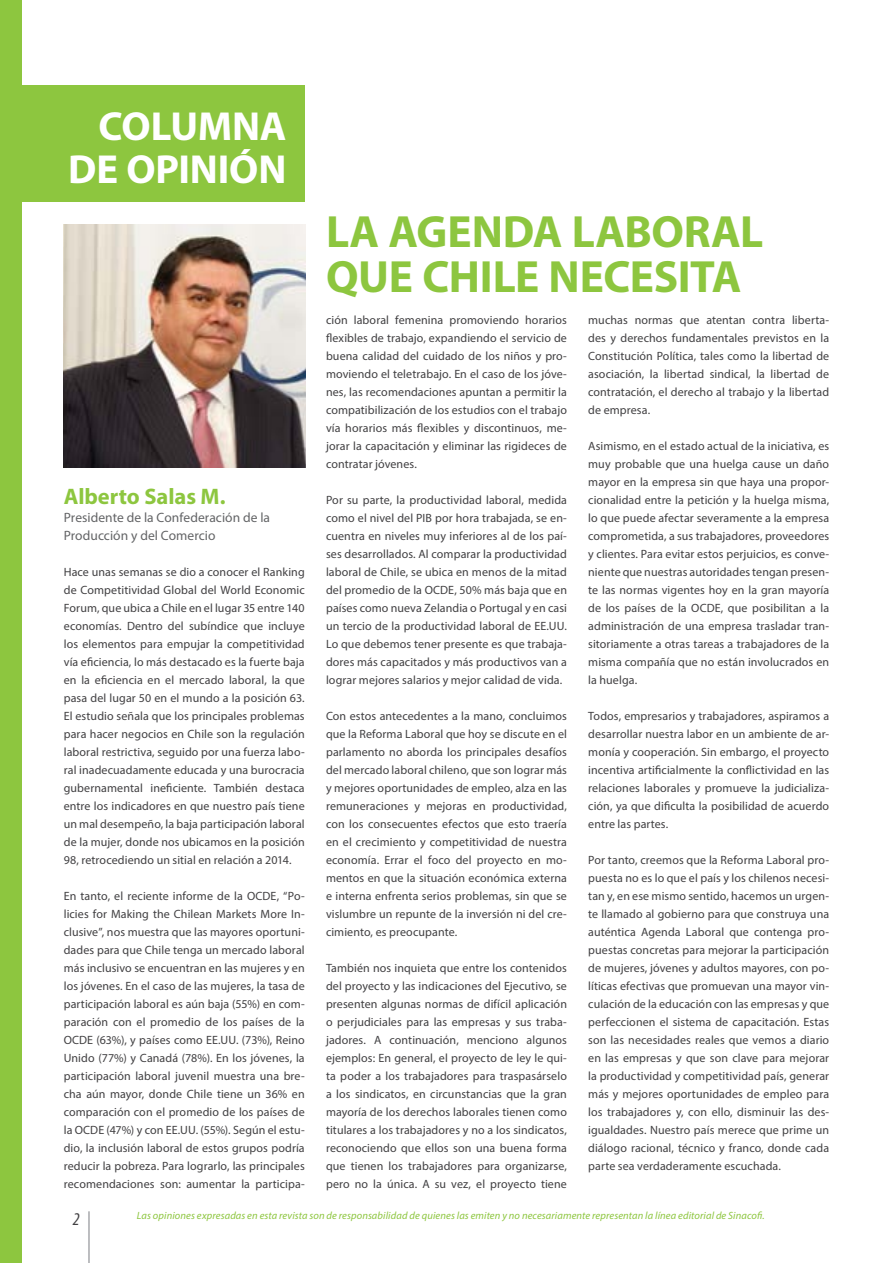
<style>
.page{position:relative;width:893px;height:1263px;background:#fff}
.page>*{position:absolute;margin:0;border:0;box-sizing:border-box;transform-origin:0 0}
.t1{font:700 45.45px/45px "Myriad Pro";letter-spacing:-.01em;color:#8dc63f}
.t2{font:700 40.65px/42.5px "Myriad Pro";letter-spacing:-.005em;color:#fff;text-align:right}
.t3{font:700 22.5px "Myriad Pro";color:#8dc63f}
.t4{font:italic condensed 18px "Myriad Pro";color:#414042}
.t5{font:13.5px/18px "Myriad Pro";letter-spacing:.005em;color:#636466}
.t6{font:12px/18px "Myriad Pro";letter-spacing:.005em;color:#414042;text-align:justify}
.t7{font:italic 10.5px "Myriad Pro";letter-spacing:.01em;color:#8dc63f}
</style>
<div class="page">
<hr style="left:88px;top:1211px;width:2px;height:52px;background:#a7a9ac">
<div style="left:0;top:0;width:21px;height:1263px;background:#8dc63f"></div>
<div style="left:0;top:85px;width:305px;height:117px;background:#8dc63f"></div>
<img style="left:63px;top:225px;width:242px;height:243px">
<h2 class="t2" style="left:68px;top:104px;width:220px">COLUMNA<br>DE OPINIÓN</h2>
<h3 class="t3" style="left:64px;top:482px;width:163px">Alberto Salas M.</h3>
<p class="t5" style="left:64px;top:508px;width:208px">Presidente de la Confederación de la<br>Producción y del Comercio</p>
<p class="t6" style="left:64px;top:563px;width:242px">Hace unas semanas se dio a conocer el Ranking de Competitividad Global del World Economic Forum, que ubica a Chile en el lugar 35 entre 140 economías. Dentro del subíndice que incluye los elementos para empujar la competitividad vía eficiencia, lo más destacado es la fuerte baja en la eficiencia en el mercado laboral, la que pasa del lugar 50 en el mundo a la posición 63.<br>El estudio señala que los principales problemas para hacer negocios en Chile son la regulación laboral restrictiva, seguido por una fuerza labo&shy;ral inadecuadamente educada y una burocracia gubernamental ineficiente. También destaca entre los indicadores en que nuestro país tiene un mal desempeño, la baja participación laboral de la mujer, donde nos ubicamos en la posición 98, retrocediendo un sitial en relación a 2014.</p>
<p class="t6" style="left:64px;top:887px;width:242px">En tanto, el reciente informe de la OCDE, “Po&shy;licies for Making the Chilean Markets More In&shy;clusive”, nos muestra que las mayores oportuni&shy;dades para que Chile tenga un mercado laboral más inclusivo se encuentran en las mujeres y en los jóvenes. En el caso de las mujeres, la tasa de participación laboral es aún baja (55%) en com&shy;paración con el promedio de los países de la OCDE (63%), y países como EE.UU. (73%), Reino Unido (77%) y Canadá (78%). En los jóvenes, la participación laboral juvenil muestra una bre&shy;cha aún mayor, donde Chile tiene un 36% en comparación con el promedio de los países de la OCDE (47%) y con EE.UU. (55%). Según el estu&shy;dio, la inclusión laboral de estos grupos podría reducir la pobreza. Para lograrlo, las principales recomendaciones son: aumentar la participa-</p>
<h1 class="t1" style="left:326px;top:208px;width:439px">LA AGENDA LABORAL<br>QUE CHILE NECESITA</h1>
<p class="t6" style="left:326px;top:311px;width:242px">ción laboral femenina promoviendo horarios flexibles de trabajo, expandiendo el servicio de buena calidad del cuidado de los niños y pro&shy;moviendo el teletrabajo. En el caso de los jóve&shy;nes, las recomendaciones apuntan a permitir la compatibilización de los estudios con el trabajo vía horarios más flexibles y discontinuos, me&shy;jorar la capacitación y eliminar las rigideces de contratar jóvenes.</p>
<p class="t6" style="left:326px;top:491px;width:242px">Por su parte, la productividad laboral, medida como el nivel del PIB por hora trabajada, se en&shy;cuentra en niveles muy inferiores al de los paí&shy;ses desarrollados. Al comparar la productividad laboral de Chile, se ubica en menos de la mitad del promedio de la OCDE, 50% más baja que en países como nueva Zelandia o Portugal y en casi un tercio de la productividad laboral de EE.UU.<br>Lo que debemos tener presente es que trabaja&shy;dores más capacitados y más productivos van a lograr mejores salarios y mejor calidad de vida.</p>
<p class="t6" style="left:326px;top:707px;width:242px">Con estos antecedentes a la mano, concluimos que la Reforma Laboral que hoy se discute en el parlamento no aborda los principales desafíos del mercado laboral chileno, que son lograr más y mejores oportunidades de empleo, alza en las remuneraciones y mejoras en productividad, con los consecuentes efectos que esto traería en el crecimiento y competitividad de nuestra economía. Errar el foco del proyecto en mo&shy;mentos en que la situación económica externa e interna enfrenta serios problemas, sin que se vislumbre un repunte de la inversión ni del cre&shy;cimiento, es preocupante.</p>
<p class="t6" style="left:326px;top:959px;width:242px">También nos inquieta que entre los contenidos del proyecto y las indicaciones del Ejecutivo, se presenten algunas normas de difícil aplicación o perjudiciales para las empresas y sus traba&shy;jadores. A continuación, menciono algunos ejemplos: En general, el proyecto de ley le qui&shy;ta poder a los trabajadores para traspasárselo a los sindicatos, en circunstancias que la gran mayoría de los derechos laborales tienen como titulares a los trabajadores y no a los sindicatos, reconociendo que ellos son una buena forma que tienen los trabajadores para organizarse, pero no la única. A su vez, el proyecto tiene</p>
<p class="t6" style="left:588px;top:311px;width:242px">muchas normas que atentan contra liberta&shy;des y derechos fundamentales previstos en la Constitución Política, tales como la libertad de asociación, la libertad sindical, la libertad de contratación, el derecho al trabajo y la libertad de empresa.</p>
<p class="t6" style="left:588px;top:437px;width:242px">Asimismo, en el estado actual de la iniciativa, es muy probable que una huelga cause un daño mayor en la empresa sin que haya una propor&shy;cionalidad entre la petición y la huelga misma, lo que puede afectar severamente a la empresa comprometida, a sus trabajadores, proveedores y clientes. Para evitar estos perjuicios, es conve&shy;niente que nuestras autoridades tengan presen&shy;te las normas vigentes hoy en la gran mayoría de los países de la OCDE, que posibilitan a la administración de una empresa trasladar tran&shy;sitoriamente a otras tareas a trabajadores de la misma compañía que no están involucrados en la huelga.</p>
<p class="t6" style="left:588px;top:707px;width:242px">Todos, empresarios y trabajadores, aspiramos a desarrollar nuestra labor en un ambiente de ar&shy;monía y cooperación. Sin embargo, el proyecto incentiva artificialmente la conflictividad en las relaciones laborales y promueve la judicializa&shy;ción, ya que dificulta la posibilidad de acuerdo entre las partes.</p>
<p class="t6" style="left:588px;top:851px;width:242px">Por tanto, creemos que la Reforma Laboral pro&shy;puesta no es lo que el país y los chilenos necesi&shy;tan y, en ese mismo sentido, hacemos un urgen&shy;te llamado al gobierno para que construya una auténtica Agenda Laboral que contenga pro&shy;puestas concretas para mejorar la participación de mujeres, jóvenes y adultos mayores, con po&shy;líticas efectivas que promuevan una mayor vin&shy;culación de la educación con las empresas y que perfeccionen el sistema de capacitación. Estas son las necesidades reales que vemos a diario en las empresas y que son clave para mejorar la productividad y competitividad país, generar más y mejores oportunidades de empleo para los trabajadores y, con ello, disminuir las des&shy;igualdades. Nuestro país merece que prime un diálogo racional, técnico y franco, donde cada parte sea verdaderamente escuchada.</p>
<h3 class="t4" style="left:73px;top:1208px;width:8px">2</h3>
<p class="t7" style="left:137px;top:1209px;width:629px">Las opiniones expresadas en esta revista son de responsabilidad de quienes las emiten y no necesariamente representan la línea editorial de Sinacofi.</p>
</div>
